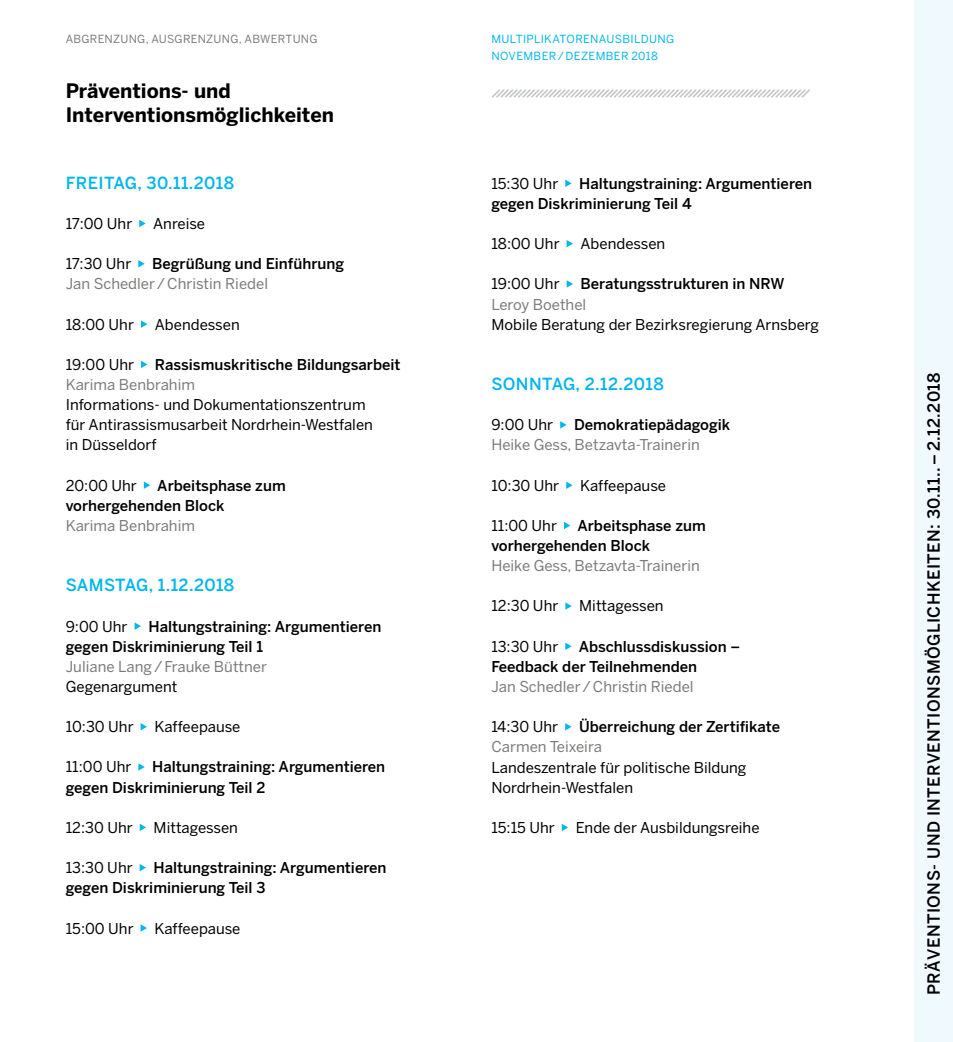
<style>
.page{position:relative;width:953px;height:1042px;background:#fff}
.page>*{position:absolute;margin:0;border:0;box-sizing:border-box;transform-origin:0 0}
.t1{font:700 19.78px/24.7px "Benton Sans";color:#000}
.t2{font:500 16.62px "Benton Sans";letter-spacing:.025em;color:#000}
.t3{font:500 16.62px "Benton Sans";letter-spacing:.025em;color:#00b6ed}
.t4{font:14.88px/20.1px "Benton Sans";color:#000}
.t5{font:500 14.88px/20.1px "Benton Sans";color:#000}
.t6{font:14.88px "Benton Sans";color:#7b7b7a}
.t7{font:11.2px/16.6px "Benton Sans";letter-spacing:.03em;color:#00b6ed}
.t8{font:11.2px "Benton Sans";letter-spacing:.02em;color:#7b7b7a}
</style>
<div class="page">
<svg style="left:492px;top:89px;width:318px;height:9px"></svg>
<svg style="left:139px;top:220px;width:7px;height:7px"></svg>
<svg style="left:138px;top:260px;width:7px;height:7px"></svg>
<svg style="left:141px;top:320px;width:6px;height:8px"></svg>
<svg style="left:141px;top:361px;width:6px;height:7px"></svg>
<svg style="left:144px;top:481px;width:6px;height:8px"></svg>
<svg style="left:134px;top:622px;width:7px;height:8px"></svg>
<svg style="left:141px;top:723px;width:6px;height:7px"></svg>
<svg style="left:138px;top:763px;width:7px;height:8px"></svg>
<svg style="left:140px;top:824px;width:6px;height:7px"></svg>
<svg style="left:140px;top:864px;width:6px;height:7px"></svg>
<svg style="left:141px;top:924px;width:6px;height:8px"></svg>
<svg style="left:565px;top:180px;width:6px;height:7px"></svg>
<svg style="left:566px;top:240px;width:7px;height:7px"></svg>
<svg style="left:566px;top:280px;width:7px;height:8px"></svg>
<svg style="left:560px;top:421px;width:6px;height:7px"></svg>
<svg style="left:566px;top:481px;width:6px;height:8px"></svg>
<svg style="left:564px;top:522px;width:6px;height:7px"></svg>
<svg style="left:565px;top:602px;width:6px;height:8px"></svg>
<svg style="left:565px;top:642px;width:6px;height:8px"></svg>
<svg style="left:565px;top:723px;width:6px;height:7px"></svg>
<svg style="left:561px;top:824px;width:7px;height:7px"></svg>
<div style="left:914px;top:0;width:38px;height:1042px;background:#eff9fe"></div>
<p class="t8" style="left:66px;top:33px;width:253px">ABGRENZUNG, AUSGRENZUNG, ABWERTUNG</p>
<h1 class="t1" style="left:66px;top:78px;width:270px">Präventions- und<br>Interventionsmöglichkeiten</h1>
<p class="t3" style="left:66px;top:173px;width:170px">FREITAG, 30.11.2018</p>
<p class="t4" style="left:66px;top:214px;width:68px">17:00 Uhr</p>
<p class="t4" style="left:153px;top:214px;width:54px">Anreise</p>
<p class="t4" style="left:66px;top:254px;width:67px">17:30 Uhr</p>
<p class="t5" style="left:152px;top:254px;width:194px">Begrüßung und Einführung</p>
<p class="t6" style="left:66px;top:275px;width:204px">Jan Schedler/Christin Riedel</p>
<p class="t4" style="left:66px;top:314px;width:70px">18:00 Uhr</p>
<p class="t4" style="left:155px;top:314px;width:86px">Abendessen</p>
<p class="t4" style="left:66px;top:355px;width:70px">19:00 Uhr</p>
<p class="t5" style="left:155px;top:355px;width:247px">Rassismuskritische Bildungsarbeit</p>
<p class="t6" style="left:66px;top:376px;width:131px">Karima Benbrahim</p>
<p class="t4" style="left:66px;top:395px;width:309px">Informations- und Dokumentationszentrum für Antirassismusarbeit Nordrhein-Westfalen in Düsseldorf</p>
<p class="t4" style="left:66px;top:475px;width:73px">20:00 Uhr</p>
<p class="t5" style="left:66px;top:475px;width:221px;text-indent:91px">Arbeitsphase zum vorhergehenden Block</p>
<p class="t6" style="left:66px;top:517px;width:131px">Karima Benbrahim</p>
<p class="t3" style="left:66px;top:575px;width:170px">SAMSTAG, 1.12.2018</p>
<p class="t4" style="left:66px;top:616px;width:63px">9:00 Uhr</p>
<p class="t5" style="left:66px;top:616px;width:317px;text-indent:83px">Haltungstraining: Argumentieren gegen Diskriminierung Teil 1</p>
<p class="t6" style="left:66px;top:658px;width:203px">Juliane Lang/Frauke Büttner</p>
<p class="t4" style="left:66px;top:677px;width:113px">Gegenargument</p>
<p class="t4" style="left:66px;top:717px;width:69px">10:30 Uhr</p>
<p class="t4" style="left:154px;top:717px;width:87px">Kaffeepause</p>
<p class="t4" style="left:66px;top:757px;width:67px">11:00 Uhr</p>
<p class="t5" style="left:66px;top:757px;width:321px;text-indent:86px">Haltungstraining: Argumentieren gegen Diskriminierung Teil 2</p>
<p class="t4" style="left:66px;top:817px;width:68px">12:30 Uhr</p>
<p class="t4" style="left:154px;top:817px;width:86px">Mittagessen</p>
<p class="t4" style="left:66px;top:858px;width:68px">13:30 Uhr</p>
<p class="t5" style="left:66px;top:858px;width:322px;text-indent:88px">Haltungstraining: Argumentieren gegen Diskriminierung Teil 3</p>
<p class="t4" style="left:66px;top:918px;width:69px">15:00 Uhr</p>
<p class="t4" style="left:154px;top:918px;width:87px">Kaffeepause</p>
<p class="t7" style="left:491px;top:31px;width:184px">MULTIPLIKATORENAUSBILDUNG<br>NOVEMBER/DEZEMBER 2018</p>
<p class="t4" style="left:491px;top:174px;width:68px">15:30 Uhr</p>
<p class="t5" style="left:491px;top:174px;width:322px;text-indent:88px">Haltungstraining: Argumentieren gegen Diskriminierung Teil 4</p>
<p class="t4" style="left:491px;top:234px;width:70px">18:00 Uhr</p>
<p class="t4" style="left:580px;top:234px;width:86px">Abendessen</p>
<p class="t4" style="left:491px;top:274px;width:70px">19:00 Uhr</p>
<p class="t5" style="left:580px;top:274px;width:205px">Beratungsstrukturen in NRW</p>
<p class="t6" style="left:491px;top:295px;width:96px">Leroy Boethel</p>
<p class="t4" style="left:491px;top:314px;width:329px">Mobile Beratung der Bezirksregierung Arnsberg</p>
<p class="t3" style="left:491px;top:374px;width:174px">SONNTAG, 2.12.2018</p>
<p class="t4" style="left:491px;top:415px;width:63px">9:00 Uhr</p>
<p class="t5" style="left:574px;top:415px;width:158px">Demokratiepädagogik</p>
<p class="t6" style="left:491px;top:436px;width:210px">Heike Gess, Betzavta-Trainerin</p>
<p class="t4" style="left:491px;top:475px;width:69px">10:30 Uhr</p>
<p class="t4" style="left:580px;top:475px;width:87px">Kaffeepause</p>
<p class="t4" style="left:491px;top:516px;width:67px">11:00 Uhr</p>
<p class="t5" style="left:491px;top:516px;width:216px;text-indent:86px">Arbeitsphase zum vorhergehenden Block</p>
<p class="t6" style="left:491px;top:557px;width:210px">Heike Gess, Betzavta-Trainerin</p>
<p class="t4" style="left:491px;top:596px;width:68px">12:30 Uhr</p>
<p class="t4" style="left:579px;top:596px;width:86px">Mittagessen</p>
<p class="t4" style="left:491px;top:636px;width:68px">13:30 Uhr</p>
<p class="t5" style="left:491px;top:636px;width:250px;text-indent:87px">Abschlussdiskussion –<br>Feedback der Teilnehmenden</p>
<p class="t6" style="left:491px;top:678px;width:204px">Jan Schedler/Christin Riedel</p>
<p class="t4" style="left:491px;top:717px;width:68px">14:30 Uhr</p>
<p class="t5" style="left:579px;top:717px;width:202px">Überreichung der Zertifikate</p>
<p class="t6" style="left:491px;top:738px;width:112px">Carmen Teixeira</p>
<p class="t4" style="left:491px;top:757px;width:256px">Landeszentrale für politische Bildung<br>Nordrhein-Westfalen</p>
<p class="t4" style="left:491px;top:818px;width:65px">15:15 Uhr</p>
<p class="t4" style="left:575px;top:818px;width:185px">Ende der Ausbildungsreihe</p>
<p class="t2" style="left:924px;top:995px;width:624px;rotate:-90deg">PRÄVENTIONS- UND INTERVENTIONSMÖGLICHKEITEN: 30.11..– 2.12.2018</p>
</div>
